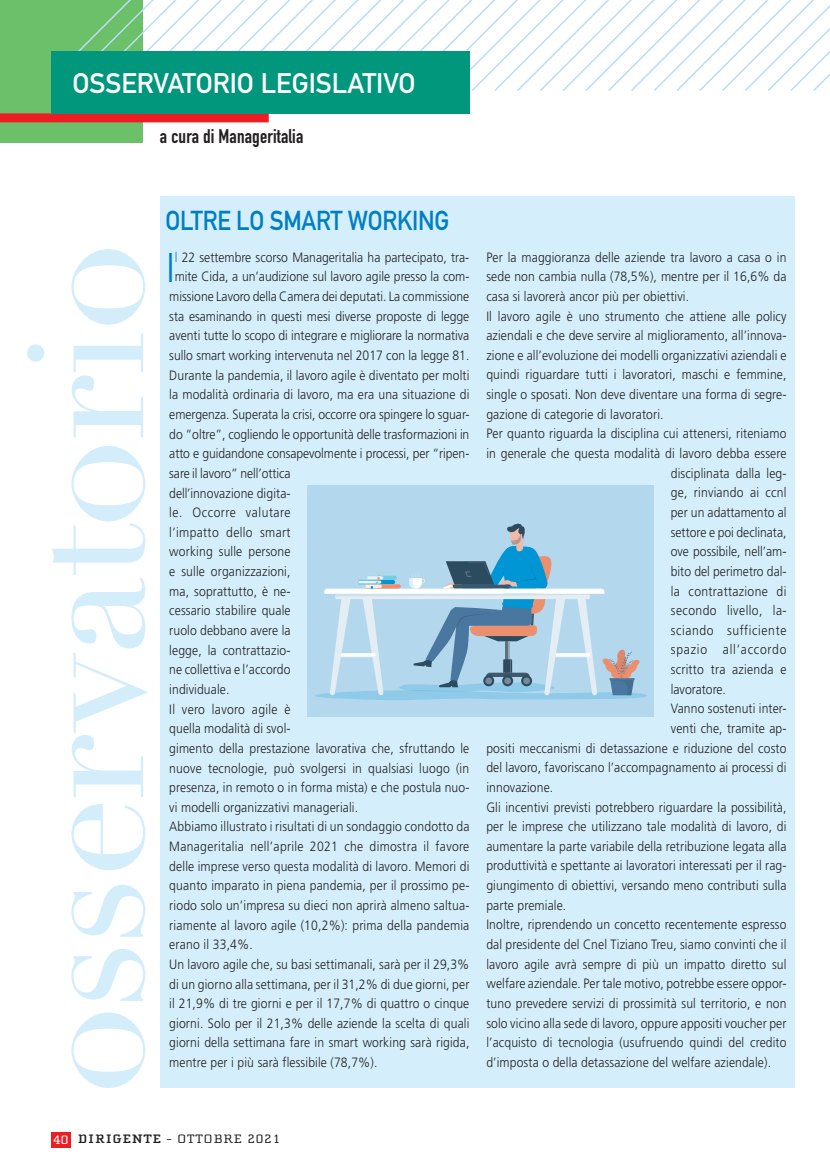
<style>
.page{position:relative;width:830px;height:1170px;background:#fff}
.page>*{position:absolute;margin:0;border:0;box-sizing:border-box;transform-origin:0 0}
.t1{font:162px "Didot LH";letter-spacing:-.02em;color:#d4edfa}
.t2{font:300 41.7px "Frutiger";color:#007ec5;scale:.9 1}
.t3{font:27.9px "DIN Mittelschrift";color:#fff}
.t4{font:27px "DIN Mittelschrift Alternate";letter-spacing:-.01em;color:#007ec5;scale:.9 1}
.t5{font:19.5px "DIN Engschrift";letter-spacing:.01em;color:#231f20}
.t6{font:300 13.5px "Frutiger";letter-spacing:.01em;color:#231f20;scale:.9 1}
.t7{font:300 13.5px "Frutiger";letter-spacing:.03em;color:#231f20;scale:.9 1}
.t8{font:300 13.5px "Frutiger";letter-spacing:.045em;color:#231f20;scale:.9 1}
.t9{font:300 13.5px "Frutiger";letter-spacing:.035em;color:#231f20;scale:.9 1}
.t10{font:300 13.5px "Frutiger";letter-spacing:.05em;color:#231f20;scale:.9 1}
.t11{font:300 13.5px "Frutiger";letter-spacing:.065em;color:#231f20;scale:.9 1}
.t12{font:12.6px "Cholla Slab";letter-spacing:.05em;color:#231f20;scale:1.2 1}
.t13{font:12.6px "Cholla Slab";color:#fff;scale:1.2 1}
.s1{color:#007ec5}
.s2{font-weight:700}
</style>
<div class="page">
<div style="left:0;top:0;width:143px;height:143px;background:#6bc069"></div>
<svg style="left:78px;top:0;width:751px;height:93px"></svg>
<div style="left:51px;top:1131px;width:20px;height:16px;background:#ee1d23"></div>
<div style="left:0;top:113px;width:268px;height:9px;background:#ee1d23"></div>
<div style="left:51px;top:51px;width:418px;height:62px;background:#00977d"></div>
<div style="left:160px;top:197px;width:634px;height:890px;background:#d4effb"></div>
<div style="left:307px;top:485px;width:346px;height:232px;background:#b3d8ee"></div>
<svg style="left:315px;top:523px;width:332px;height:177px"></svg>
<h3 class="t3" style="left:72px;top:66px;width:344px">OSSERVATORIO LEGISLATIVO</h3>
<h3 class="t5" style="left:160px;top:124px;width:145px">a cura di Manageritalia</h3>
<h1 class="t1" style="left:-10px;top:1095px;width:854px;rotate:-90deg">osservatorio</h1>
<h3 class="t4" style="left:165px;top:205px;width:316px">OLTRE LO SMART WORKING</h3>
<h2 class="t2" style="left:166px;top:243px;width:11px">I</h2>
<p class="t6" style="left:175px;top:249px;width:329px"><span class="s1">l</span> 22 settembre scorso Manageritalia ha partecipato, tra-</p>
<p class="t6" style="left:175px;top:269px;width:329px">mite Cida, a un’audizione sul lavoro agile presso la com-</p>
<p class="t6" style="left:169px;top:289px;width:335px">missione Lavoro della Camera dei deputati. La commissione</p>
<p class="t6" style="left:169px;top:308px;width:335px">sta esaminando in questi mesi diverse proposte di legge</p>
<p class="t6" style="left:169px;top:328px;width:335px">aventi tutte lo scopo di integrare e migliorare la normativa</p>
<p class="t6" style="left:169px;top:348px;width:335px">sullo smart working intervenuta nel 2017 con la legge 81.</p>
<p class="t6" style="left:169px;top:367px;width:335px">Durante la pandemia, il lavoro agile è diventato per molti</p>
<p class="t6" style="left:169px;top:387px;width:335px">la modalità ordinaria di lavoro, ma era una situazione di</p>
<p class="t6" style="left:169px;top:406px;width:335px">emergenza. Superata la crisi, occorre ora spingere lo sguar-</p>
<p class="t6" style="left:169px;top:426px;width:335px">do “oltre”, cogliendo le opportunità delle trasformazioni in</p>
<p class="t6" style="left:169px;top:446px;width:335px">atto e guidandone consapevolmente i processi, per “ripen-</p>
<p class="t6" style="left:169px;top:465px;width:136px">sare il lavoro” nell’ottica</p>
<p class="t6" style="left:169px;top:485px;width:136px">dell’innovazione digita-</p>
<p class="t8" style="left:169px;top:505px;width:136px">le. Occorre valutare</p>
<p class="t7" style="left:169px;top:524px;width:136px">l’impatto dello smart</p>
<p class="t6" style="left:169px;top:544px;width:136px">working sulle persone</p>
<p class="t6" style="left:169px;top:563px;width:136px">e sulle organizzazioni,</p>
<p class="t6" style="left:169px;top:583px;width:136px">ma, soprattutto, è ne-</p>
<p class="t6" style="left:169px;top:603px;width:136px">cessario stabilire quale</p>
<p class="t6" style="left:169px;top:622px;width:136px">ruolo debbano avere la</p>
<p class="t6" style="left:169px;top:642px;width:136px">legge, la contrattazio-</p>
<p class="t6" style="left:169px;top:662px;width:136px">ne collettiva e l’accordo</p>
<p class="t6" style="left:169px;top:681px;width:68px">individuale.</p>
<p class="t6" style="left:169px;top:701px;width:136px">Il vero lavoro agile è</p>
<p class="t6" style="left:169px;top:720px;width:136px">quella modalità di svol-</p>
<p class="t6" style="left:169px;top:740px;width:335px">gimento della prestazione lavorativa che, sfruttando le</p>
<p class="t6" style="left:169px;top:760px;width:334px">nuove tecnologie, può svolgersi in qualsiasi luogo (in</p>
<p class="t6" style="left:169px;top:779px;width:335px">presenza, in remoto o in forma mista) e che postula nuo-</p>
<p class="t6" style="left:169px;top:799px;width:211px">vi modelli organizzativi manageriali.</p>
<p class="t6" style="left:169px;top:819px;width:335px">Abbiamo illustrato i risultati di un sondaggio condotto da</p>
<p class="t6" style="left:169px;top:838px;width:335px">Manageritalia nell’aprile 2021 che dimostra il favore</p>
<p class="t6" style="left:169px;top:858px;width:335px">delle imprese verso questa modalità di lavoro. Memori di</p>
<p class="t6" style="left:169px;top:878px;width:335px">quanto imparato in piena pandemia, per il prossimo pe-</p>
<p class="t6" style="left:169px;top:897px;width:335px">riodo solo un’impresa su dieci non aprirà almeno saltua-</p>
<p class="t6" style="left:169px;top:917px;width:335px">riamente al lavoro agile (10,2%): prima della pandemia</p>
<p class="t6" style="left:169px;top:936px;width:94px">erano il 33,4%.</p>
<p class="t6" style="left:169px;top:956px;width:335px">Un lavoro agile che, su basi settimanali, sarà per il 29,3%</p>
<p class="t6" style="left:169px;top:976px;width:335px">di un giorno alla settimana, per il 31,2% di due giorni, per</p>
<p class="t6" style="left:169px;top:995px;width:335px">il 21,9% di tre giorni e per il 17,7% di quattro o cinque</p>
<p class="t6" style="left:169px;top:1015px;width:335px">giorni. Solo per il 21,3% delle aziende la scelta di quali</p>
<p class="t6" style="left:169px;top:1035px;width:335px">giorni della settimana fare in smart working sarà rigida,</p>
<p class="t6" style="left:169px;top:1054px;width:232px">mentre per i più sarà flessibile (78,7%).</p>
<p class="t6" style="left:486px;top:249px;width:335px">Per la maggioranza delle aziende tra lavoro a casa o in</p>
<p class="t6" style="left:486px;top:269px;width:335px">sede non cambia nulla (78,5%), mentre per il 16,6% da</p>
<p class="t6" style="left:486px;top:288px;width:226px">casa si lavorerà ancor più per obiettivi.</p>
<p class="t6" style="left:486px;top:308px;width:335px">Il lavoro agile è uno strumento che attiene alle policy</p>
<p class="t6" style="left:486px;top:328px;width:335px">aziendali e che deve servire al miglioramento, all’innova-</p>
<p class="t6" style="left:486px;top:347px;width:335px">zione e all’evoluzione dei modelli organizzativi aziendali e</p>
<p class="t6" style="left:486px;top:367px;width:335px">quindi riguardare tutti i lavoratori, maschi e femmine,</p>
<p class="t6" style="left:486px;top:387px;width:335px">single o sposati. Non deve diventare una forma di segre-</p>
<p class="t6" style="left:486px;top:406px;width:198px">gazione di categorie di lavoratori.</p>
<p class="t6" style="left:486px;top:426px;width:335px">Per quanto riguarda la disciplina cui attenersi, riteniamo</p>
<p class="t6" style="left:486px;top:445px;width:335px">in generale che questa modalità di lavoro debba essere</p>
<p class="t6" style="left:670px;top:465px;width:130px">disciplinata dalla leg-</p>
<p class="t6" style="left:670px;top:485px;width:130px">ge, rinviando ai ccnl</p>
<p class="t6" style="left:670px;top:504px;width:130px">per un adattamento al</p>
<p class="t6" style="left:670px;top:524px;width:130px">settore e poi declinata,</p>
<p class="t6" style="left:670px;top:544px;width:130px">ove possibile, nell’am-</p>
<p class="t6" style="left:670px;top:563px;width:130px">bito del perimetro dal-</p>
<p class="t6" style="left:670px;top:583px;width:130px">la contrattazione di</p>
<p class="t9" style="left:670px;top:602px;width:130px">secondo livello, la-</p>
<p class="t10" style="left:670px;top:622px;width:130px">sciando sufficiente</p>
<p class="t11" style="left:670px;top:642px;width:130px">spazio all’accordo</p>
<p class="t6" style="left:670px;top:661px;width:130px">scritto tra azienda e</p>
<p class="t6" style="left:670px;top:681px;width:63px">lavoratore.</p>
<p class="t6" style="left:670px;top:701px;width:130px">Vanno sostenuti inter-</p>
<p class="t6" style="left:670px;top:720px;width:130px">venti che, tramite ap-</p>
<p class="t6" style="left:486px;top:740px;width:335px">positi meccanismi di detassazione e riduzione del costo</p>
<p class="t6" style="left:486px;top:760px;width:335px">del lavoro, favoriscano l’accompagnamento ai processi di</p>
<p class="t6" style="left:486px;top:779px;width:76px">innovazione.</p>
<p class="t6" style="left:486px;top:799px;width:335px">Gli incentivi previsti potrebbero riguardare la possibilità,</p>
<p class="t6" style="left:486px;top:818px;width:335px">per le imprese che utilizzano tale modalità di lavoro, di</p>
<p class="t6" style="left:486px;top:838px;width:335px">aumentare la parte variabile della retribuzione legata alla</p>
<p class="t6" style="left:486px;top:858px;width:335px">produttività e spettante ai lavoratori interessati per il rag-</p>
<p class="t6" style="left:486px;top:877px;width:335px">giungimento di obiettivi, versando meno contributi sulla</p>
<p class="t6" style="left:486px;top:897px;width:90px">parte premiale.</p>
<p class="t6" style="left:486px;top:917px;width:335px">Inoltre, riprendendo un concetto recentemente espresso</p>
<p class="t6" style="left:486px;top:936px;width:335px">dal presidente del Cnel Tiziano Treu, siamo convinti che il</p>
<p class="t6" style="left:486px;top:956px;width:335px">lavoro agile avrà sempre di più un impatto diretto sul</p>
<p class="t6" style="left:486px;top:975px;width:335px">welfare aziendale. Per tale motivo, potrebbe essere oppor-</p>
<p class="t6" style="left:486px;top:995px;width:335px">tuno prevedere servizi di prossimità sul territorio, e non</p>
<p class="t6" style="left:486px;top:1015px;width:335px">solo vicino alla sede di lavoro, oppure appositi voucher per</p>
<p class="t6" style="left:486px;top:1034px;width:335px">l’acquisto di tecnologia (usufruendo quindi del credito</p>
<p class="t6" style="left:486px;top:1054px;width:317px">d’imposta o della detassazione del welfare aziendale).</p>
<p class="t13" style="left:53px;top:1133px;width:14px">40</p>
<p class="t12" style="left:78px;top:1132px;width:170px"><span class="s2">DIRIGENTE</span> - OTTOBRE 2021</p>
</div>
